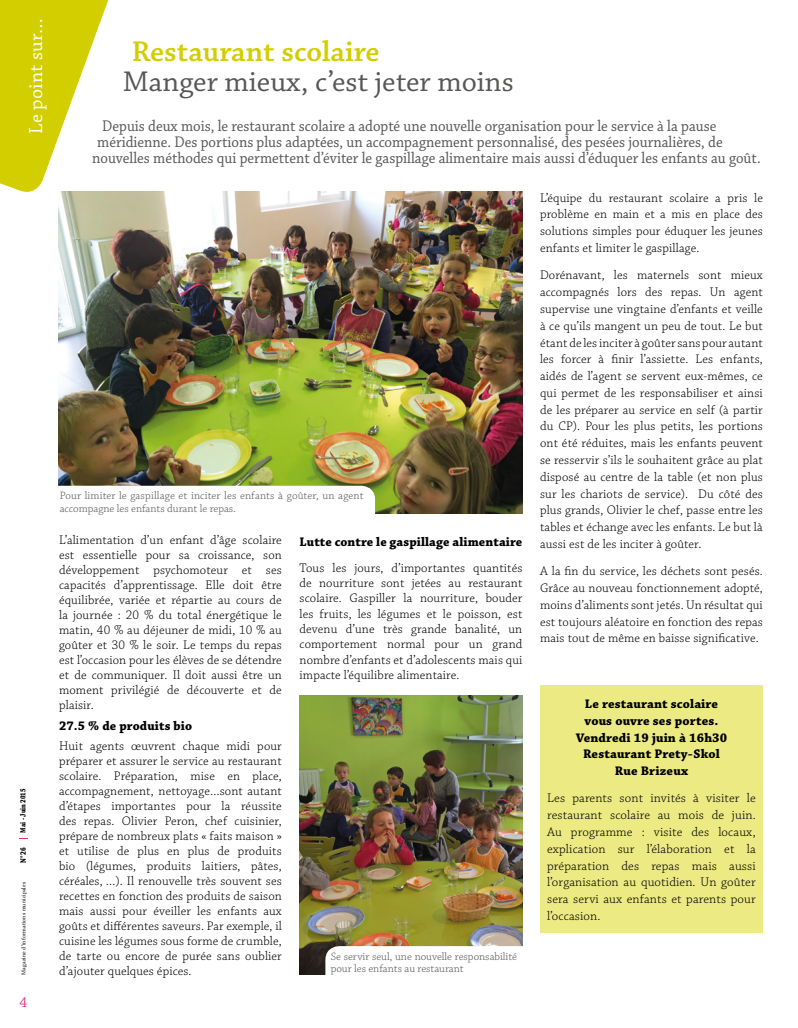
<style>
.page{position:relative;width:798px;height:1028px;background:#fff}
.page>*{position:absolute;margin:0;border:0;box-sizing:border-box;transform-origin:0 0}
.t1{font:30px "Chaparral Pro";color:#575756}
.t2{font:600 30px "Chaparral Pro";color:#d2ce00}
.t3{font:20px "Chaparral Pro";letter-spacing:.01em;color:#fff}
.t4{font:16.25px "Chaparral Pro";color:#575756;scale:.92 1}
.t5{font:15px "Chaparral Pro";color:#e83278}
.t6{font:300 13.12px/16.8px "Chaparral Pro";letter-spacing:.01em;color:#000;text-align:justify}
.t7{font:700 13.12px/16.8px "Chaparral Pro";letter-spacing:.01em;color:#000;text-align:center}
.t8{font:300 11.25px/12.5px "Chaparral Pro";color:#575756}
.t9{font:700 8.25px "Chaparral Pro";color:#000;scale:.8 1}
.t10{font:700 7.75px "Chaparral Pro";color:#000;scale:.8 1}
.t11{font:5.75px "Chaparral Pro";letter-spacing:.02em;color:#000}
</style>
<div class="page">
<div style="left:540px;top:686px;width:222px;height:247px;background:#ecea83"></div>
<img style="left:299px;top:695px;width:223px;height:279px">
<svg style="left:0;top:0;width:121px;height:192px"></svg>
<img style="left:59px;top:192px;width:463px;height:321px">
<svg style="left:59px;top:486px;width:316px;height:27px"></svg>
<svg style="left:325px;top:946px;width:198px;height:29px"></svg>
<h2 class="t3" style="left:25px;top:134px;width:118px;rotate:-90deg">Le point sur…</h2>
<p class="t10" style="left:19px;top:832px;width:57px;rotate:-90deg">Mai - Juin 2015</p>
<p class="t9" style="left:18px;top:863px;width:21px;rotate:-90deg">N°26</p>
<p class="t11" style="left:20px;top:974px;width:94px;rotate:-90deg">Magazine d’informations municipales</p>
<p class="t5" style="left:19px;top:993px;width:9px">4</p>
<h1 class="t2" style="left:132px;top:35px;width:249px">Restaurant scolaire</h1>
<h1 class="t1" style="left:123px;top:65px;width:392px">Manger mieux, c’est jeter moins</h1>
<p class="t4" style="left:102px;top:117px;width:668px">Depuis deux mois, le restaurant scolaire a adopté une nouvelle organisation pour le service à la pause</p>
<p class="t4" style="left:97px;top:133px;width:681px">méridienne. Des portions plus adaptées, un accompagnement personnalisé, des pesées journalières, de</p>
<p class="t4" style="left:92px;top:149px;width:727px">nouvelles méthodes qui permettent d’éviter le gaspillage alimentaire mais aussi d’éduquer les enfants au goût.</p>
<p class="t8" style="left:60px;top:490px;width:305px">Pour limiter le gaspillage et inciter les enfants à goûter, un agent accompagne les enfants durant le repas.</p>
<p class="t6" style="left:59px;top:533px;width:224px;line-height:15px">L’alimentation d’un enfant d’âge scolaire est essentielle pour sa croissance, son développement psychomoteur et ses capacités d’apprentissage. Elle doit être équilibrée, variée et répartie au cours de la journée : 20 % du total énergétique le matin, 40 % au déjeuner de midi, 10 % au goûter et 30 % le soir. Le temps du repas est l’occasion pour les élèves de se détendre et de communiquer. Il doit aussi être un moment privilégié de découverte et de plaisir.</p>
<p class="t7" style="left:59px;top:717px;width:134px">27.5 % de produits bio</p>
<p class="t6" style="left:59px;top:738px;width:224px;line-height:15px">Huit agents œuvrent chaque midi pour préparer et assurer le service au restaurant scolaire. Préparation, mise en place, accompagnement, nettoyage…sont autant d’étapes importantes pour la réussite des repas. Olivier Peron, chef cuisinier, prépare de nombreux plats « faits maison » et utilise de plus en plus de produits bio (légumes, produits laitiers, pâtes, céréales, …). Il renouvelle très souvent ses recettes en fonction des produits de saison mais aussi pour éveiller les enfants aux goûts et différentes saveurs. Par exemple, il cuisine les légumes sous forme de crumble, de tarte ou encore de purée sans oublier d’ajouter quelques épices.</p>
<p class="t7" style="left:299px;top:533px;width:224px">Lutte contre le gaspillage alimentaire</p>
<p class="t6" style="left:299px;top:560px;width:224px;line-height:15.4px">Tous les jours, d’importantes quantités de nourriture sont jetées au restaurant scolaire. Gaspiller la nourriture, bouder les fruits, les légumes et le poisson, est devenu d’une très grande banalité, un comportement normal pour un grand nombre d’enfants et d’adolescents mais qui impacte l’équilibre alimentaire.</p>
<p class="t8" style="left:330px;top:950px;width:188px">Se servir seul, une nouvelle responsabilité pour les enfants au restaurant</p>
<p class="t6" style="left:540px;top:190px;width:224px">L’équipe du restaurant scolaire a pris le problème en main et a mis en place des solutions simples pour éduquer les jeunes enfants et limiter le gaspillage.</p>
<p class="t6" style="left:540px;top:267px;width:224px">Dorénavant, les maternels sont mieux accompagnés lors des repas. Un agent supervise une vingtaine d’enfants et veille à ce qu’ils mangent un peu de tout. Le but étant de les inciter à goûter sans pour autant les forcer à finir l’assiette. Les enfants, aidés de l’agent se servent eux-mêmes, ce qui permet de les responsabiliser et ainsi de les préparer au service en self (à partir du CP). Pour les plus petits, les portions ont été réduites, mais les enfants peuvent se resservir s’ils le souhaitent grâce au plat disposé au centre de la table (et non plus sur les chariots de service). Du côté des plus grands, Olivier le chef, passe entre les tables et échange avec les enfants. Le but là aussi est de les inciter à goûter.</p>
<p class="t6" style="left:540px;top:563px;width:224px">A la fin du service, les déchets sont pesés.<br>Grâce au nouveau fonctionnement adopté, moins d’aliments sont jetés. Un résultat qui est toujours aléatoire en fonction des repas mais tout de même en baisse significative.</p>
<p class="t7" style="left:575px;top:696px;width:153px">Le restaurant scolaire vous ouvre ses portes.<br>Vendredi 19 juin à 16h30<br>Restaurant Prety-Skol<br>Rue Brizeux</p>
<p class="t6" style="left:547px;top:790px;width:210px">Les parents sont invités à visiter le restaurant scolaire au mois de juin.<br>Au programme : visite des locaux, explication sur l’élaboration et la préparation des repas mais aussi l’organisation au quotidien. Un goûter sera servi aux enfants et parents pour l’occasion.</p>
</div>
